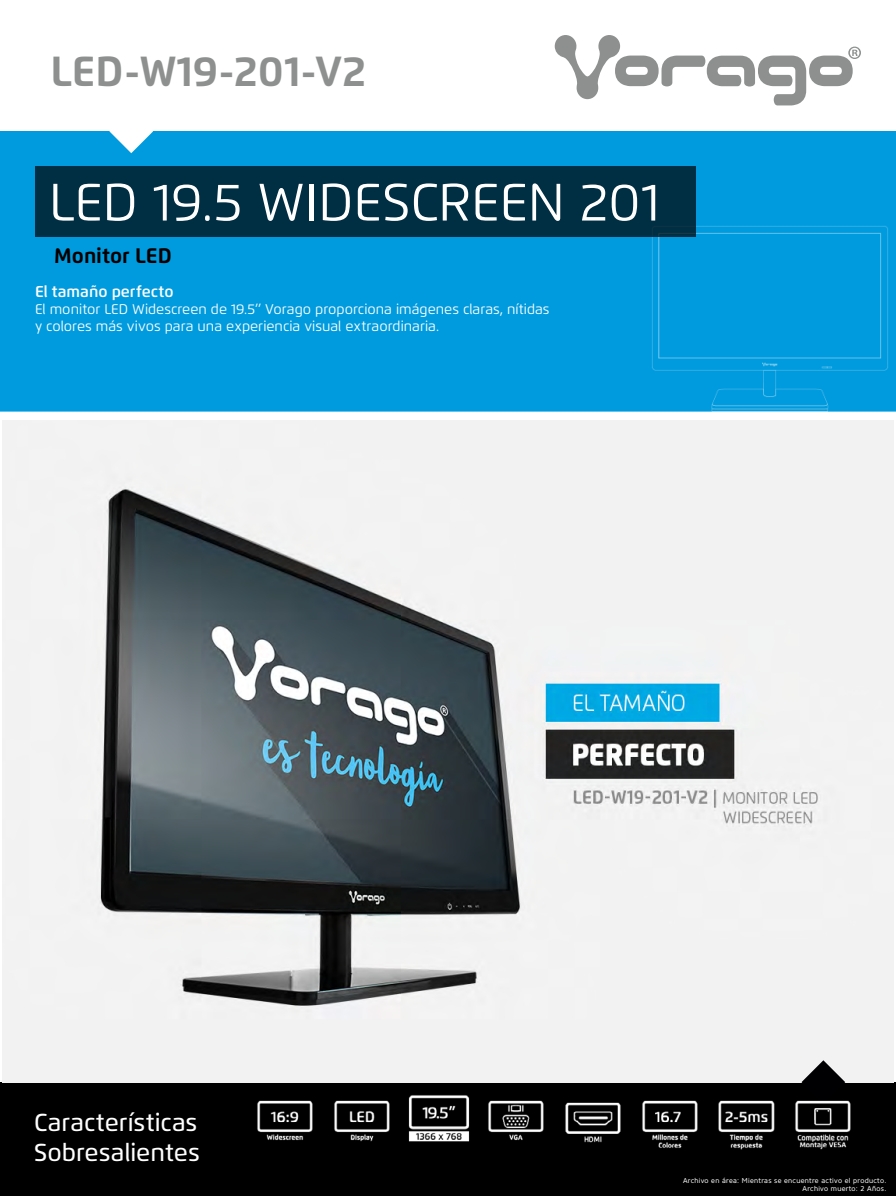
<style>
.page{position:relative;width:896px;height:1196px;background:#fff}
.page>*{position:absolute;margin:0;border:0;box-sizing:border-box;transform-origin:0 0}
.t1{font:52.5px "Flexo";color:#fff}
.t2{font:700 42px "Flexo";color:#8e9090}
.t3{font:500 24.5px/29.4px "Flexo";color:#fff}
.t4{font:700 21px "Flexo";color:#000}
.t5{font:600 15.75px "Flexo";color:#fff}
.t6{font:14px/16.8px "Flexo";color:#fff}
.t7{font:7px/7.9px "Core Sans N45";letter-spacing:.04em;color:#fff;text-align:right}
</style>
<div class="page">
<div style="left:0;top:1082px;width:896px;height:113px;background:#000"></div>
<div style="left:0;top:131px;width:896px;height:280px;background:#009bde"></div>
<img style="left:2px;top:420px;width:892px;height:662px">
<svg style="left:109px;top:131px;width:44px;height:22px"></svg>
<div style="left:35px;top:166px;width:661px;height:70px;background:#002e43"></div>
<svg style="left:802px;top:1060px;width:43px;height:23px"></svg>
<img style="left:334px;top:1095px;width:287px;height:48px">
<img style="left:642px;top:1100px;width:56px;height:48px">
<img style="left:718px;top:1100px;width:57px;height:50px">
<img style="left:795px;top:1100px;width:56px;height:50px">
<svg style="left:555px;top:35px;width:306px;height:70px"></svg>
<img style="left:257px;top:1100px;width:56px;height:41px">
<h2 class="t2" style="left:50px;top:45px;width:317px">LED-W19-201-V2</h2>
<h1 class="t1" style="left:49px;top:170px;width:612px">LED 19.5 WIDESCREEN 201</h1>
<h3 class="t4" style="left:54px;top:242px;width:119px">Monitor LED</h3>
<p class="t5" style="left:35px;top:282px;width:140px">El tamaño perfecto</p>
<p class="t6" style="left:35px;top:300px;width:516px">El monitor LED Widescreen de 19.5’’ Vorago proporciona imágenes claras, nítidas y colores más vivos para una experiencia visual extraordinaria.</p>
<h3 class="t3" style="left:34px;top:1107px;width:167px">Características<br>Sobresalientes</h3>
<p class="t7" style="left:683px;top:1176px;width:205px">Archivo en área: Mientras se encuentre activo el producto.<br>Archivo muerto: 2 Años.</p>
</div>
